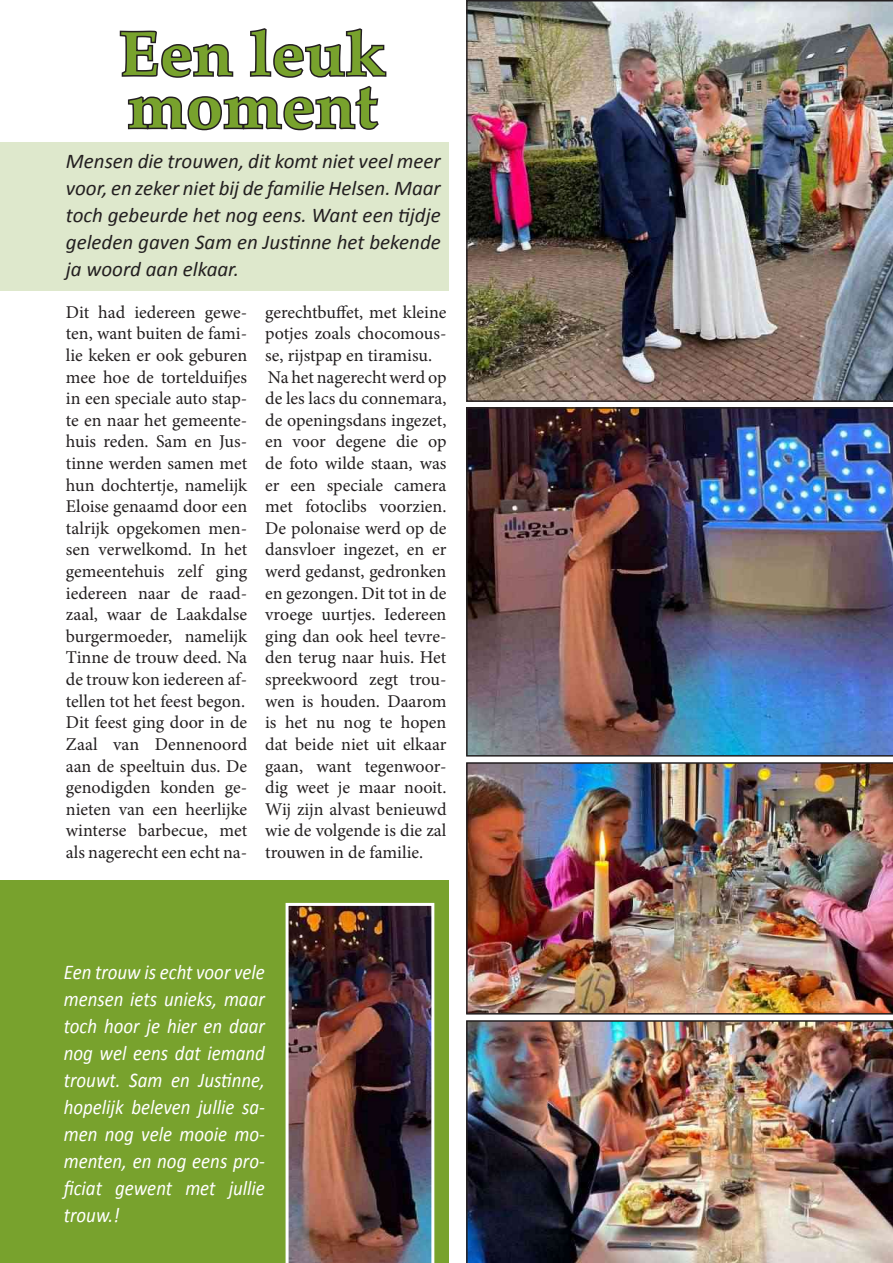
<style>
.page{position:relative;width:893px;height:1263px;background:#fff}
.page>*{position:absolute;margin:0;border:0;box-sizing:border-box;transform-origin:0 0}
.t1{font:700 63px/52.5px "Palatino";color:#78a22d;scale:1.05 1}
.t2{font:italic 21px/27px "Calibri";color:#fff;text-align:justify;scale:.9 1}
.t3{font:italic 21px/27px "Calibri";color:#231f20;text-align:justify}
.t4{font:18px/21.6px "Minion Pro";color:#231f20;text-align:justify}
</style>
<div class="page">
<img style="left:466px;top:0;width:427px;height:402px">
<div style="left:0;top:142px;width:448px;height:149px;background:#dee8cc"></div>
<div style="left:0;top:881px;width:448px;height:382px;background:#78a22d"></div>
<svg style="left:119px;top:28px;width:268px;height:103px"></svg>
<img style="left:286px;top:903px;width:148px;height:360px">
<img style="left:466px;top:762px;width:427px;height:252px">
<img style="left:466px;top:1020px;width:427px;height:243px">
<img style="left:466px;top:407px;width:427px;height:349px">
<h1 class="t1" style="left:119px;top:26px;width:255px">Een leuk moment</h1>
<p class="t3" style="left:66px;top:147px;width:376px">Mensen die trouwen, dit komt niet veel meer voor, en zeker niet bij de familie Helsen. Maar toch gebeurde het nog eens. Want een tijdje geleden gaven Sam en Justinne het bekende ja woord aan elkaar.</p>
<p class="t4" style="left:66px;top:301px;width:183px">Dit had iedereen gewe&shy;ten, want buiten de fami&shy;lie keken er ook geburen mee hoe de tortelduifjes in een speciale auto stap&shy;te en naar het gemeente&shy;huis reden. Sam en Jus&shy;tinne werden samen met hun dochtertje, namelijk Eloise genaamd door een talrijk opgekomen men&shy;sen verwelkomd. In het gemeentehuis zelf ging iedereen naar de raad&shy;zaal, waar de Laakdalse burgermoeder, namelijk Tinne de trouw deed. Na de trouw kon iedereen af&shy;tellen tot het feest begon.<br>Dit feest ging door in de Zaal van Dennenoord aan de speeltuin dus. De genodigden konden ge&shy;nieten van een heerlijke winterse barbecue, met als nagerecht een echt na-</p>
<p class="t4" style="left:265px;top:301px;width:183px;text-align:left">gerechtbuffet, met kleine potjes zoals chocomous&shy;se, rijstpap en tiramisu.<br>Na het nagerecht werd op de les lacs du connemara, de openingsdans ingezet, en voor degene die op de foto wilde staan, was er een speciale camera met fotoclibs voorzien.<br>De polonaise werd op de dansvloer ingezet, en er werd gedanst, gedronken en gezongen. Dit tot in de vroege uurtjes. Iedereen ging dan ook heel tevre&shy;den terug naar huis. Het spreekwoord zegt trou&shy;wen is houden. Daarom is het nu nog te hopen dat beide niet uit elkaar gaan, want tegenwoor&shy;dig weet je maar nooit.<br>Wij zijn alvast benieuwd wie de volgende is die zal trouwen in de familie.</p>
<p class="t2" style="left:64px;top:958px;width:225px">Een trouw is echt voor vele mensen iets unieks, maar toch hoor je hier en daar nog wel eens dat iemand trouwt. Sam en Justinne, hopelijk beleven jullie sa&shy;men nog vele mooie mo&shy;menten, en nog eens pro&shy;ficiat gewent met jullie trouw.!</p>
</div>
